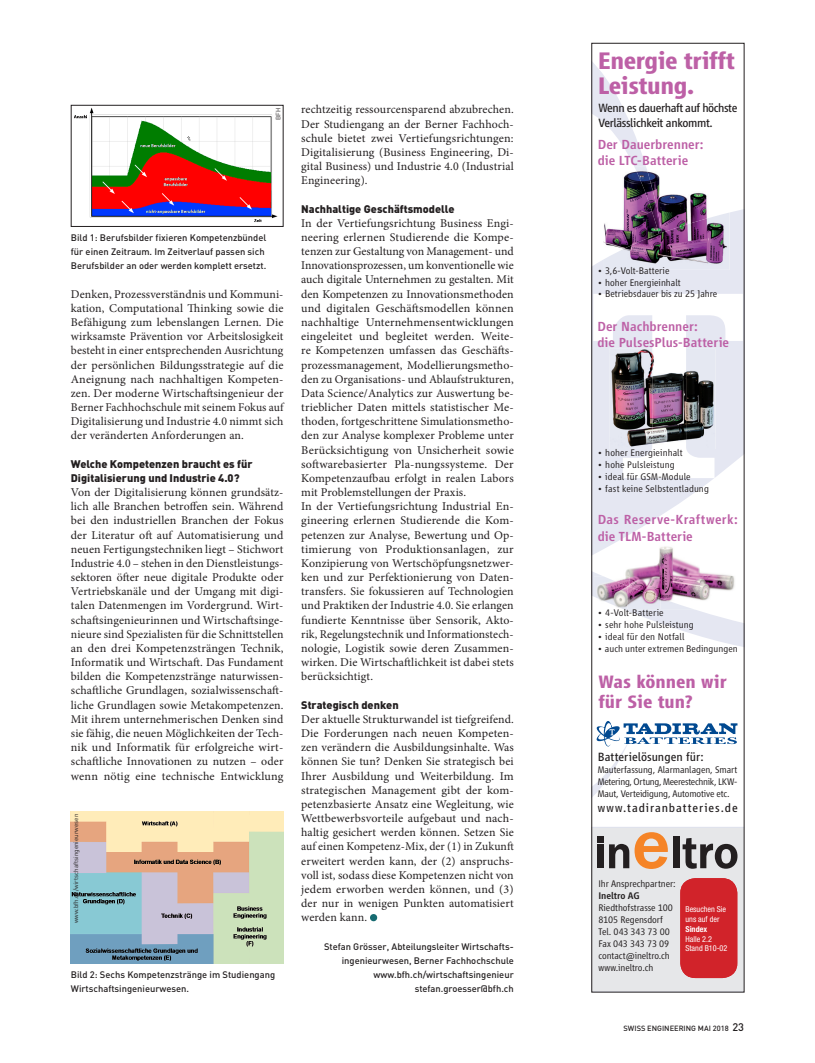
<style>
.page{position:relative;width:815px;height:1063px;background:#fff}
.page>*{position:absolute;margin:0;border:0;box-sizing:border-box;transform-origin:0 0}
.t1{font:700 24.88px/24.9px "Vialog LT Std";letter-spacing:-.02em;color:#bd60a6}
.t2{font:700 18.62px/19.9px "Vialog LT Std";letter-spacing:-.005em;color:#bd60a6}
.t3{font:500 13.62px/16.4px "Vialog LT Std";color:#bd60a6}
.t4{font:500 13.62px/16.4px "Vialog LT Std";letter-spacing:.02em;color:#bd60a6}
.t5{font:12.38px/14.9px "Vialog LT Std";letter-spacing:-.03em;color:#231f20}
.t6{font:12.38px "Vialog LT Std";letter-spacing:.07em;color:#231f20}
.t7{font:12.38px "Vialog LT Std";letter-spacing:.005em;color:#231f20}
._03_GRUNDTEXT_x08{font:11.88px/14.1px "Minion Pro";letter-spacing:.01em;color:#231f20;text-align:justify}
._04_UNTERTITEL_x05{font:900 11px/14.1px "DIN";color:#231f20}
.t8{font:300 9.88px/11.9px "Vialog LT Std";color:#231f20;text-align:justify}
._07_BILDLEGENDE_x11{font:500 9.38px/14.1px "DIN";color:#231f20}
._06_AUTOR_x07{font:500 9.38px/14.1px "DIN";color:#231f20;text-align:right}
.t9{font:700 condensed 8.62px/9.9px "Helvetica Neue LT Std";color:#fff}
.t10{font:condensed 8.12px/9.8px "Helvetica Neue LT Std";color:#fff}
.t11{font:500 7.5px "DIN";color:#231f20}
._10_BILDQUELLE_POS_x{font:6.25px "DIN";color:#231f20}
.s1{font-weight:500}
.s2{font-weight:400}
.s3{font-weight:700}
.s4{font-size:11px}
</style>
<div class="page">
<img style="left:74px;top:108px;width:203px;height:114px">
<div style="left:71px;top:105px;width:212px;height:122px;border:1px solid #231f20"></div>
<img style="left:71px;top:811px;width:212px;height:153px">
<svg style="left:370px;top:914px;width:7px;height:7px"></svg>
<svg style="left:593px;top:63px;width:149px;height:733px"></svg>
<div style="left:592px;top:828px;width:152px;height:163px;background:#e6e7e9"></div>
<hr style="left:592px;top:827px;width:152px;height:1px;background:#dde1ee">
<img style="left:613px;top:544px;width:123px;height:33px">
<img style="left:627px;top:577px;width:2px;height:9px">
<img style="left:629px;top:577px;width:36px;height:21px">
<img style="left:665px;top:577px;width:71px;height:32px">
<img style="left:594px;top:544px;width:19px;height:33px">
<img style="left:594px;top:577px;width:33px;height:32px">
<img style="left:627px;top:586px;width:34px;height:23px">
<img style="left:661px;top:598px;width:33px;height:11px">
<img style="left:609px;top:349px;width:107px;height:100px">
<img style="left:603px;top:167px;width:126px;height:103px">
<svg style="left:597px;top:721px;width:140px;height:25px"></svg>
<div style="left:597px;top:836px;width:7px;height:7px;background:#231f20"></div>
<div style="left:597px;top:844px;width:7px;height:24px;background:#231f20"></div>
<svg style="left:609px;top:844px;width:20px;height:24px"></svg>
<svg style="left:635px;top:832px;width:33px;height:37px"></svg>
<div style="left:673px;top:836px;width:6px;height:32px;background:#231f20"></div>
<svg style="left:683px;top:838px;width:54px;height:31px"></svg>
<div style="left:680px;top:878px;width:57px;height:100px;background:#d1232a;border-radius:15px"></div>
<div style="left:591px;top:43px;width:153px;height:949px;border:1px solid #231f20"></div>
<p class="_10_BILDQUELLE_POS_x" style="left:274px;top:120px;width:14px;rotate:-90deg">BFH</p>
<p class="_07_BILDLEGENDE_x11" style="left:71px;top:230px;width:197px">Bild 1: Berufsbilder fixieren Kompetenzbündel für einen Zeitraum. Im Zeitverlauf passen sich<br>Berufsbilder an oder werden komplett ersetzt.</p>
<p class="_03_GRUNDTEXT_x08" style="left:71px;top:287px;width:214px">Denken, Prozessverständnis und Kommuni&shy;kation, Computational Thinking sowie die Befähigung zum lebenslangen Lernen. Die wirksamste Prävention vor Arbeitslosigkeit besteht in einer entsprechenden Ausrichtung der persönlichen Bildungsstrategie auf die Aneignung nach nachhaltigen Kompeten&shy;zen. Der moderne Wirtschaftsingenieur der Berner Fachhochschule mit seinem Fokus auf Digitalisierung und Industrie 4.0 nimmt sich der veränderten Anforderungen an.</p>
<p class="_04_UNTERTITEL_x05" style="left:71px;top:456px;width:183px">Welche Kompetenzen braucht es für<br>Digitalisierung und Industrie 4.0?</p>
<p class="_03_GRUNDTEXT_x08" style="left:71px;top:485px;width:214px">Von der Digitalisierung können grundsätz&shy;lich alle Branchen betroffen sein. Während bei den industriellen Branchen der Fokus der Literatur oft auf Automatisierung und neuen Fertigungstechniken liegt – Stichwort Industrie 4.0 – stehen in den Dienstleistungs&shy;sektoren öfter neue digitale Produkte oder Vertriebskanäle und der Umgang mit digi&shy;talen Datenmengen im Vordergrund. Wirt&shy;schaftsingenieurinnen und Wirtschaftsinge&shy;nieure sind Spezialisten für die Schnittstellen an den drei Kompetenzsträngen Technik, Informatik und Wirtschaft. Das Fundament bilden die Kompetenzstränge naturwissen&shy;schaftliche Grundlagen, sozialwissenschaft&shy;liche Grundlagen sowie Metakompetenzen.<br>Mit ihrem unternehmerischen Denken sind sie fähig, die neuen Möglichkeiten der Tech&shy;nik und Informatik für erfolgreiche wirt&shy;schaftliche Innovationen zu nutzen – oder wenn nötig eine technische Entwicklung</p>
<p class="_10_BILDQUELLE_POS_x" style="left:72px;top:923px;width:111px;rotate:-90deg">www.bfh.ch/wirtschaftsingenieurwesen</p>
<p class="_07_BILDLEGENDE_x11" style="left:71px;top:967px;width:206px">Bild 2: Sechs Kompetenzstränge im Studiengang<br>Wirtschaftsingenieurwesen.</p>
<p class="_03_GRUNDTEXT_x08" style="left:301px;top:103px;width:214px">rechtzeitig ressourcensparend abzubrechen.<br>Der Studiengang an der Berner Fachhoch&shy;schule bietet zwei Vertiefungsrichtungen:<br>Digitalisierung (Business Engineering, Di&shy;gital Business) und Industrie 4.0 (Industrial Engineering).</p>
<p class="_04_UNTERTITEL_x05" style="left:301px;top:201px;width:155px">Nachhaltige Geschäftsmodelle</p>
<p class="_03_GRUNDTEXT_x08" style="left:301px;top:216px;width:214px;text-align:left">In der Vertiefungsrichtung Business Engi&shy;neering erlernen Studierende die Kompe&shy;tenzen zur Gestaltung von Management- und Innovationsprozessen, um konventionelle wie auch digitale Unternehmen zu gestalten. Mit den Kompetenzen zu Innovationsmethoden und digitalen Geschäftsmodellen können nachhaltige Unternehmensentwicklungen eingeleitet und begleitet werden. Weite&shy;re Kompetenzen umfassen das Geschäfts&shy;prozessmanagement, Modellierungsmetho&shy;den zu Organisations- und Ablaufstrukturen, Data Science/Analytics zur Auswertung be&shy;trieblicher Daten mittels statistischer Me&shy;thoden, fortgeschrittene Simulationsmetho&shy;den zur Analyse komplexer Probleme unter Berücksichtigung von Unsicherheit sowie softwarebasierter Pla-nungssysteme. Der Kompetenzaufbau erfolgt in realen Labors mit Problemstellungen der Praxis.</p>
<p class="_03_GRUNDTEXT_x08" style="left:301px;top:499px;width:214px">In der Vertiefungsrichtung Industrial En&shy;gineering erlernen Studierende die Kom&shy;petenzen zur Analyse, Bewertung und Op&shy;timierung von Produktionsanlagen, zur Konzipierung von Wertschöpfungsnetzwer&shy;ken und zur Perfektionierung von Daten&shy;transfers. Sie fokussieren auf Technologien und Praktiken der Industrie 4.0. Sie erlangen fundierte Kenntnisse über Sensorik, Akto&shy;rik, Regelungstechnik und Informationstech&shy;nologie, Logistik sowie deren Zusammen&shy;wirken. Die Wirtschaftlichkeit ist dabei stets berücksichtigt.</p>
<p class="_04_UNTERTITEL_x05" style="left:301px;top:697px;width:99px">Strategisch denken</p>
<p class="_03_GRUNDTEXT_x08" style="left:301px;top:712px;width:214px;text-align:left">Der aktuelle Strukturwandel ist tiefgreifend.<br>Die Forderungen nach neuen Kompeten&shy;zen verändern die Ausbildungsinhalte. Was können Sie tun? Denken Sie strategisch bei Ihrer Ausbildung und Weiterbildung. Im strategischen Management gibt der kom&shy;petenzbasierte Ansatz eine Wegleitung, wie Wettbewerbsvorteile aufgebaut und nach&shy;haltig gesichert werden können. Setzen Sie auf einen Kompetenz-Mix, der (1) in Zukunft erweitert werden kann, der (2) anspruchs&shy;voll ist, sodass diese Kompetenzen nicht von jedem erworben werden können, und (3) der nur in wenigen Punkten automatisiert werden kann.</p>
<p class="_06_AUTOR_x07" style="left:324px;top:939px;width:191px">Stefan Grösser, Abteilungsleiter Wirtschafts&shy;ingenieurwesen, Berner Fachhochschule www.bfh.ch/wirtschaftsingenieur</p>
<p class="_06_AUTOR_x07" style="left:415px;top:981px;width:101px">stefan.groesser@bfh.ch</p>
<p class="t1" style="left:598px;top:49px;width:139px">Energie trifft<br>Leistung.</p>
<p class="t5" style="left:598px;top:100px;width:140px">Wenn es dauerhaft auf höchste<br>Verlässlichkeit ankommt.</p>
<p class="t3" style="left:598px;top:136px;width:107px">Der Dauerbrenner: die LTC-Batterie</p>
<p class="t8" style="left:598px;top:264px;width:73px">• 3,6-Volt-Batterie</p>
<p class="t8" style="left:598px;top:276px;width:85px">• hoher Energieinhalt</p>
<p class="t8" style="left:598px;top:288px;width:121px">• Betriebsdauer bis zu 25 Jahre</p>
<p class="t3" style="left:597px;top:318px;width:133px">Der Nachbrenner:<br>die PulsesPlus-Batterie</p>
<p class="t8" style="left:598px;top:447px;width:87px">• hoher Energieinhalt</p>
<p class="t8" style="left:598px;top:459px;width:79px">• hohe Pulsleistung</p>
<p class="t8" style="left:598px;top:471px;width:95px">• ideal für GSM-Module</p>
<p class="t8" style="left:598px;top:483px;width:113px">• fast keine Selbstentladung</p>
<p class="t4" style="left:598px;top:512px;width:142px">Das Reserve-Kraftwerk: die TLM-Batterie</p>
<p class="t8" style="left:598px;top:607px;width:68px">• 4-Volt-Batterie</p>
<p class="t8" style="left:598px;top:619px;width:98px">• sehr hohe Pulsleistung</p>
<p class="t8" style="left:598px;top:631px;width:88px">• ideal für den Notfall</p>
<p class="t8" style="left:598px;top:643px;width:142px">• auch unter extremen Bedingungen</p>
<p class="t2" style="left:598px;top:672px;width:130px">Was können wir für Sie tun?</p>
<p class="t7" style="left:598px;top:750px;width:108px">Batterielösungen für:</p>
<p class="t8" style="left:598px;top:764px;width:141px">Mauterfassung, Alarmanlagen, Smart Metering, Ortung, Meerestechnik, LKW-Maut, Verteidigung, Auto motive etc.</p>
<p class="t6" style="left:598px;top:801px;width:142px">www.tadiranbatteries.de</p>
<p class="t8" style="left:598px;top:878px;width:79px;text-align:left">Ihr Ansprechpartner:<br><span class="s1">Ineltro AG<br></span>Riedthofstrasse 100<br>8105 Regensdorf<br>Tel. 043 343 73 00<br>Fax 043 343 73 09 contact@ineltro.ch www.ineltro.ch</p>
<p class="t9" style="left:687px;top:904px;width:48px">automation &amp; electronics <span class="s2">in</span> Zürich <span class="s2">vom<br>7.– 8.6.2017 in der</span> IoT</p>
<p class="t10" style="left:685px;top:904px;width:43px">Besuchen Sie uns auf der<br><span class="s3">Sindex<br></span>Halle 2.2<br>Stand B10-02</p>
<p class="t11" style="left:623px;top:1023px;width:122px">SWISS ENGINEERING MAI 2018 <span class="s4">23</span></p>
</div>
